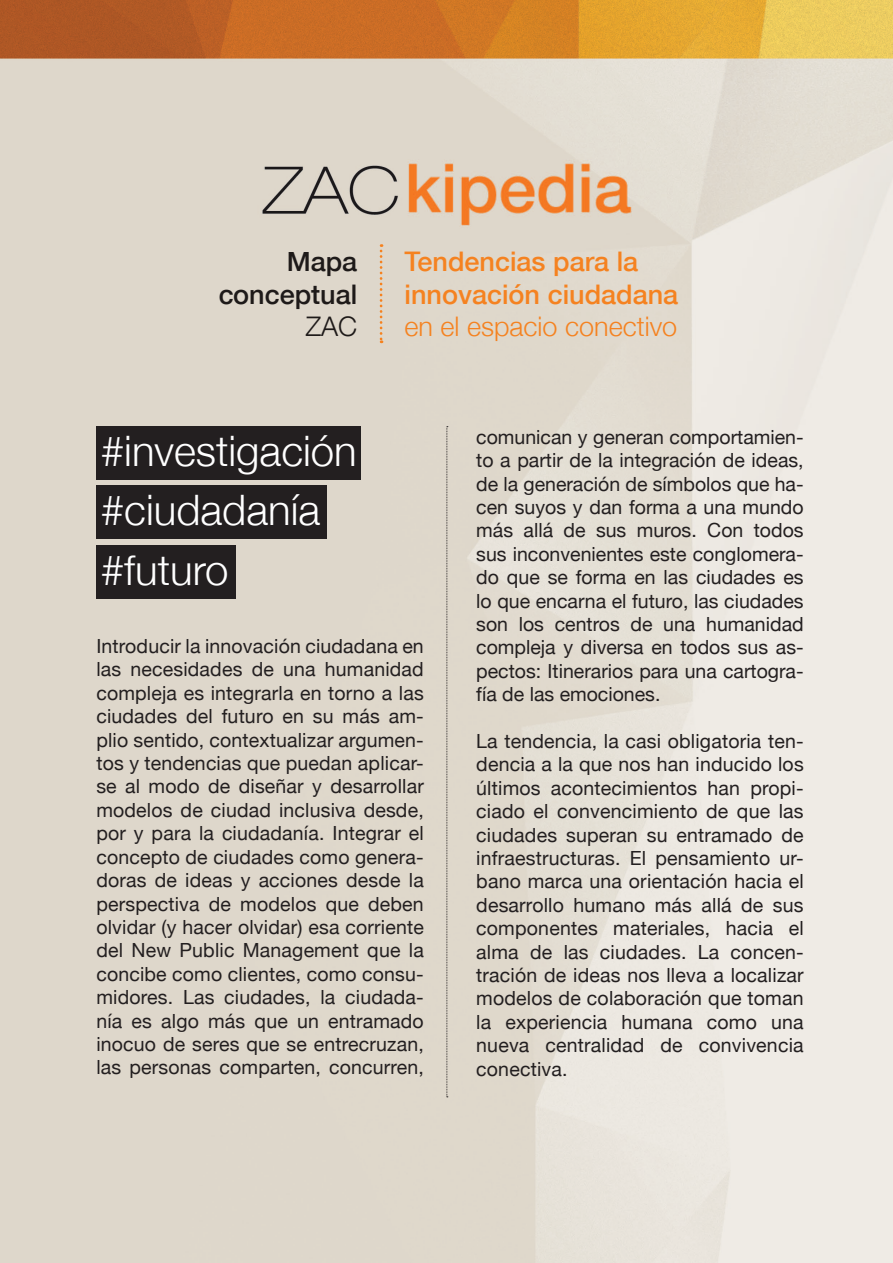
<style>
.page{position:relative;width:893px;height:1263px;background:#fff}
.page>*{position:absolute;margin:0;border:0;box-sizing:border-box;transform-origin:0 0}
.t1{font:300 42px "Helvetica Neue";color:#fff}
.t2{font:500 27px "Helvetica Neue";color:#f58220}
.t3{font:300 27px "Helvetica Neue";color:#f58220}
.t4{font:500 27px/32.4px "Helvetica Neue";color:#231f20;text-align:right}
.t5{font:300 27px "Helvetica Neue";color:#231f20}
.t6{font:19.5px/23.4px "Helvetica Neue";letter-spacing:.01em;color:#231f20;text-align:justify}
</style>
<div class="page">
<img style="left:0;top:0;width:893px;height:1263px">
<svg style="left:380px;top:244px;width:2px;height:99px"></svg>
<div style="left:96px;top:426px;width:265px;height:53px;background:#231f20"></div>
<div style="left:96px;top:486px;width:230px;height:53px;background:#231f20"></div>
<div style="left:96px;top:545px;width:140px;height:53px;background:#231f20"></div>
<svg style="left:446px;top:426px;width:2px;height:671px"></svg>
<h2 class="t4" style="left:218px;top:244px;width:141px">Mapa conceptual</h2>
<h2 class="t5" style="left:306px;top:305px;width:53px">ZAC</h2>
<p class="t2" style="left:405px;top:240px;width:235px">Tendencias para la</p>
<p class="t2" style="left:405px;top:272px;width:275px">innovación ciudadana</p>
<p class="t3" style="left:405px;top:305px;width:274px">en el espacio conectivo</p>
<p class="t1" style="left:101px;top:417px;width:257px">#investigación</p>
<p class="t1" style="left:101px;top:476px;width:221px">#ciudadanía</p>
<p class="t1" style="left:101px;top:536px;width:129px">#futuro</p>
<p class="t6" style="left:96px;top:633px;width:329px">Introducir la innovación ciudadana en las necesidades de una humanidad compleja es integrarla en torno a las ciudades del futuro en su más am&shy;plio sentido, contextualizar argumen&shy;tos y tendencias que puedan aplicar&shy;se al modo de diseñar y desarrollar modelos de ciudad inclusiva desde, por y para la ciudadanía. Integrar el concepto de ciudades como genera&shy;doras de ideas y acciones desde la perspectiva de modelos que deben olvidar (y hacer olvidar) esa corriente del New Public Management que la concibe como clientes, como consu&shy;midores. Las ciudades, la ciudada&shy;nía es algo más que un entramado inocuo de seres que se entrecruzan, las personas comparten, concurren,</p>
<p class="t6" style="left:476px;top:424px;width:329px">comunican y generan comportamien&shy;to a partir de la integración de ideas, de la generación de símbolos que ha&shy;cen suyos y dan forma a una mundo más allá de sus muros. Con todos sus inconvenientes este conglomera&shy;do que se forma en las ciudades es lo que encarna el futuro, las ciudades son los centros de una humanidad compleja y diversa en todos sus as&shy;pectos: Itinerarios para una cartogra&shy;fía de las emociones.</p>
<p class="t6" style="left:476px;top:728px;width:329px">La tendencia, la casi obligatoria ten&shy;dencia a la que nos han inducido los últimos acontecimientos han propi&shy;ciado el convencimiento de que las ciudades superan su entramado de infraestructuras. El pensamiento ur&shy;bano marca una orientación hacia el desarrollo humano más allá de sus componentes materiales, hacia el alma de las ciudades. La concen&shy;tración de ideas nos lleva a localizar modelos de colaboración que toman la experiencia humana como una nueva centralidad de convivencia conectiva.</p>
</div>
